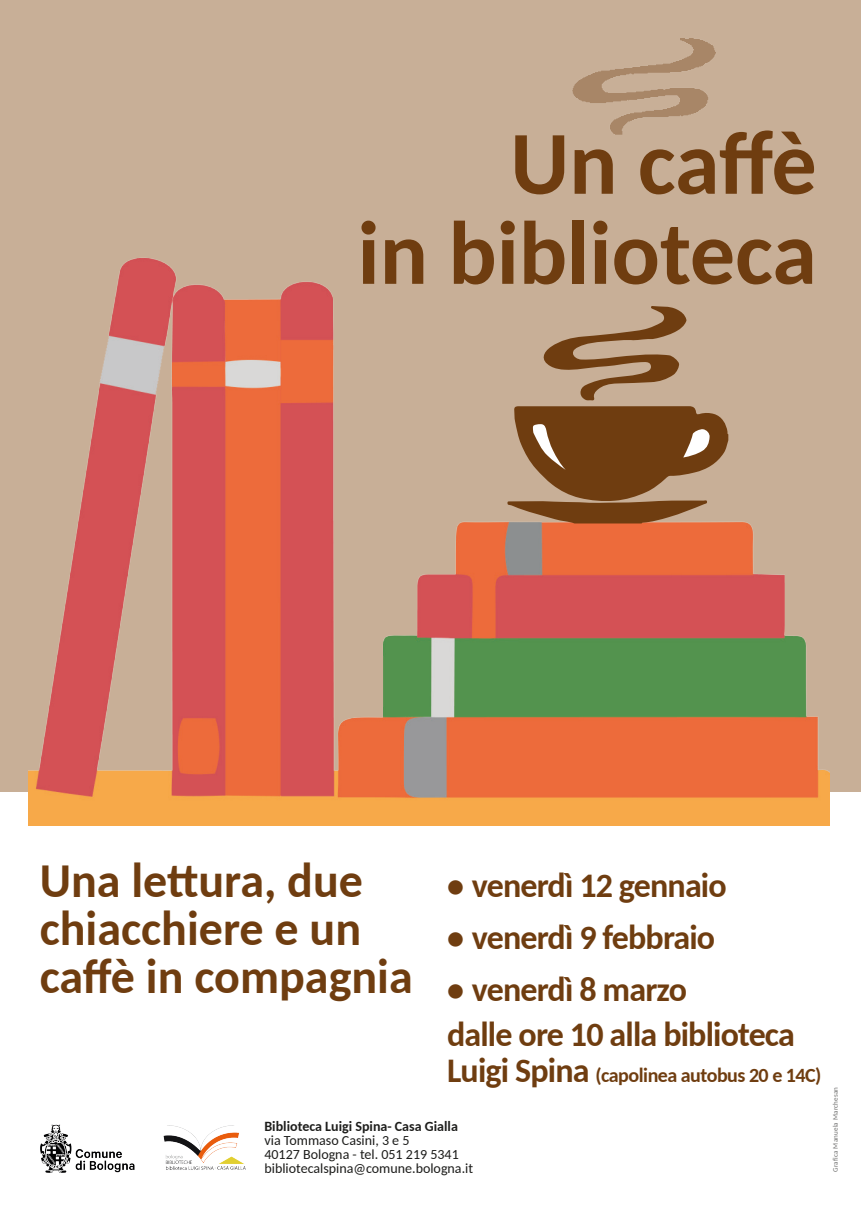
<style>
.page{position:relative;width:865px;height:1214px;background:#fff}
.page>*{position:absolute;margin:0;border:0;box-sizing:border-box;transform-origin:0 0}
.t1{font:700 90px "Carlito";color:#6f3d10}
.t2{font:700 48px/48px "Carlito";color:#6f3d10}
.t3{font:700 34px "Carlito";letter-spacing:-.025em;color:#6f3d10}
.t4{font:700 20px "Carlito";letter-spacing:-.025em;color:#6f3d10}
.t5{font:14px "Carlito";color:#1d1d1b}
.t6{font:700 14px "Carlito";color:#1d1d1b}
.t7{font:7px "Carlito";letter-spacing:.03em;color:#70706f}
.s1{font-size:34px}
</style>
<div class="page">
<img style="left:40px;top:1124px;width:206px;height:49px">
<div style="left:0;top:0;width:860px;height:791px;background:#c8af97"></div>
<img style="left:29px;top:258px;width:800px;height:567px">
<img style="left:572px;top:39px;width:144px;height:96px">
<svg style="left:507px;top:305px;width:221px;height:218px"></svg>
<p class="t1" style="left:510px;top:102px;width:308px">Un caffè</p>
<p class="t1" style="left:357px;top:192px;width:461px">in biblioteca</p>
<p class="t2" style="left:40px;top:854px;width:374px">Una lettura, due chiacchiere e un caffè in compagnia</p>
<p class="t3" style="left:447px;top:862px;width:281px">• venerdì 12 gennaio</p>
<p class="t3" style="left:447px;top:914px;width:270px">• venerdì 9 febbraio</p>
<p class="t3" style="left:447px;top:966px;width:241px">• venerdì 8 marzo</p>
<p class="t3" style="left:447px;top:1010px;width:349px">dalle ore 10 alla biblioteca</p>
<p class="t4" style="left:447px;top:1061px;width:376px"><span class="s1">Luigi Spina</span> (capolinea autobus 20 e 14C)</p>
<p class="t6" style="left:264px;top:1116px;width:195px">Biblioteca Luigi Spina- Casa Gialla</p>
<p class="t5" style="left:264px;top:1130px;width:147px">via Tommaso Casini, 3 e 5</p>
<p class="t5" style="left:264px;top:1144px;width:196px">40127 Bologna - tel. 051 219 5341</p>
<p class="t5" style="left:264px;top:1158px;width:210px">bibliotecalspina@comune.bologna.it</p>
<p class="t7" style="left:830px;top:1171px;width:87px;rotate:-90deg">Grafica Manuela Marchesan</p>
</div>
